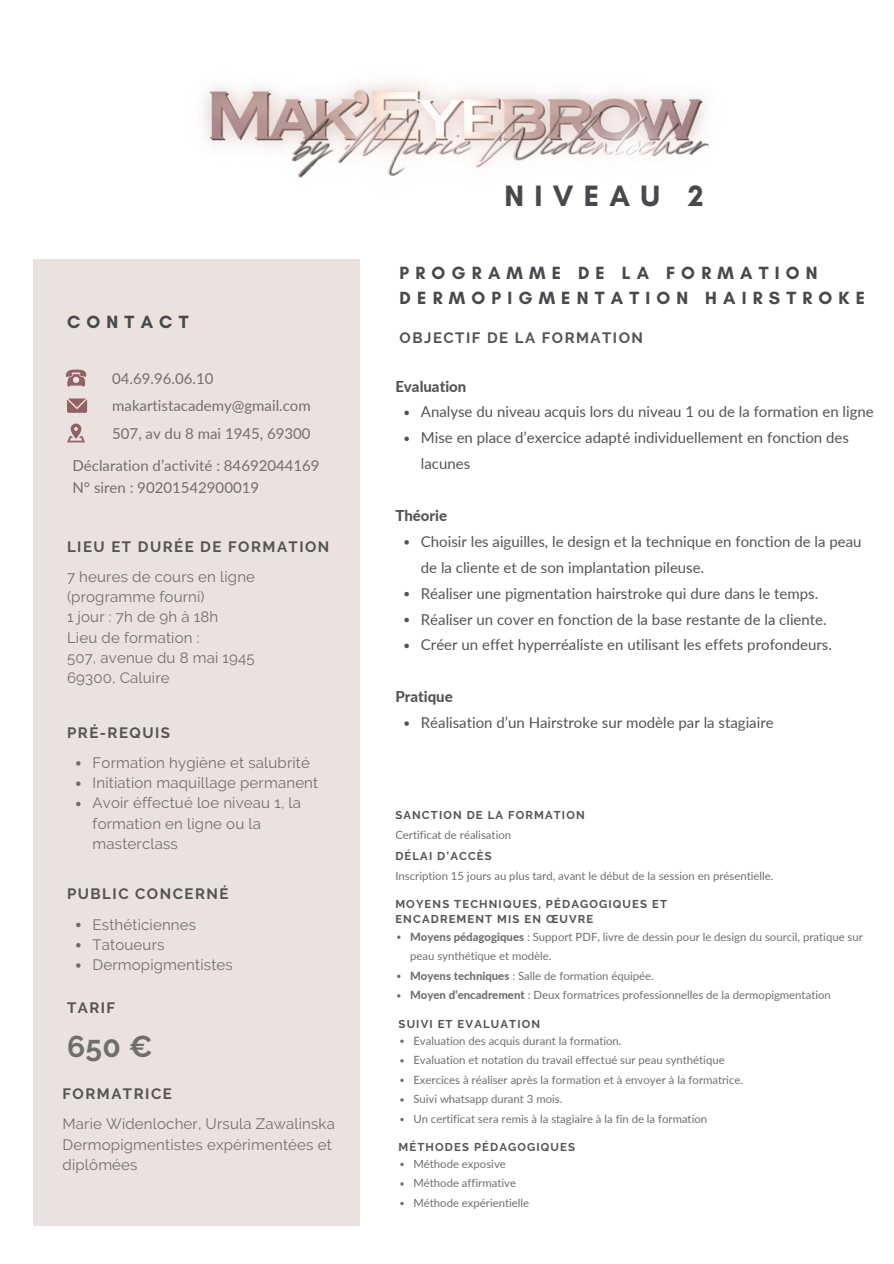
<style>
.page{position:relative;width:894px;height:1264px;background:#fff}
.page>*{position:absolute;margin:0;border:0;box-sizing:border-box;transform-origin:0 0}
.t1{font:700 30px "Glacial Indifference";letter-spacing:.345em;color:#464a4e}
.t2{font:700 30px "Raleway";color:#706f6f}
.t3{font:700 18px/24.8px "Glacial Indifference";letter-spacing:.345em;color:#464a4e}
.t4{font:15px/25.8px "Lato";color:#545454}
.t5{font:15px/20.2px "Raleway";letter-spacing:.01em;color:#706f6f}
.t6{font:15px "Lato";color:#706f6f}
.t7{font:700 15px "Raleway";letter-spacing:.1em;color:#545454}
.t8{font:800 15px "Lato";color:#545454}
.t9{font:11.4px/19.5px "Lato";color:#706f6f}
.t10{font:700 11.4px/15.3px "Raleway";letter-spacing:.1em;color:#545454}
.s1{font-weight:800}
</style>
<div class="page">
<div style="left:33px;top:259px;width:326px;height:966px;background:#ebe2df"></div>
<svg style="left:65px;top:369px;width:22px;height:17px"></svg>
<svg style="left:67px;top:398px;width:20px;height:15px"></svg>
<svg style="left:67px;top:423px;width:18px;height:19px"></svg>
<svg style="left:76px;top:761px;width:4px;height:4px"></svg>
<svg style="left:76px;top:781px;width:4px;height:5px"></svg>
<svg style="left:76px;top:801px;width:4px;height:5px"></svg>
<svg style="left:404px;top:410px;width:5px;height:5px"></svg>
<svg style="left:404px;top:436px;width:5px;height:5px"></svg>
<svg style="left:404px;top:540px;width:5px;height:4px"></svg>
<svg style="left:404px;top:592px;width:5px;height:4px"></svg>
<svg style="left:404px;top:617px;width:5px;height:5px"></svg>
<svg style="left:404px;top:643px;width:5px;height:5px"></svg>
<svg style="left:404px;top:721px;width:5px;height:4px"></svg>
<svg style="left:76px;top:922px;width:4px;height:5px"></svg>
<svg style="left:76px;top:943px;width:4px;height:4px"></svg>
<svg style="left:76px;top:963px;width:4px;height:4px"></svg>
<img style="left:203px;top:82px;width:507px;height:96px">
<p class="t3" style="left:67px;top:310px;width:123px">CONTACT</p>
<p class="t6" style="left:112px;top:369px;width:103px">04.69.96.06.10</p>
<h3 class="t6" style="left:112px;top:396px;width:200px">makartistacademy@gmail.com</h3>
<h1 class="t6" style="left:112px;top:424px;width:200px">507, av du 8 mai 1945, 69300</h1>
<p class="t6" style="left:72px;top:456px;width:248px">Déclaration d’activité : 84692044169</p>
<h5 class="t6" style="left:72px;top:478px;width:188px">N° siren : 90201542900019</h5>
<h6 class="t7" style="left:67px;top:537px;width:264px">LIEU ET DURÉE DE FORMATION</h6>
<p class="t5" style="left:67px;top:566px;width:189px">7 heures de cours en ligne (programme fourni)<br>1 jour : 7h de 9h à 18h<br>Lieu de formation :<br>507, avenue du 8 mai 1945<br>69300, Caluire</p>
<h6 class="t7" style="left:67px;top:723px;width:104px">PRÉ-REQUIS</h6>
<h6 class="t5" style="left:92px;top:752px;width:219px">Formation hygiène et salubrité</h6>
<p class="t5" style="left:92px;top:772px;width:227px">Initiation maquillage permanent</p>
<h6 class="t5" style="left:92px;top:793px;width:210px">Avoir éffectué loe niveau 1, la formation en ligne ou la masterclass</h6>
<h3 class="t7" style="left:67px;top:885px;width:163px">PUBLIC CONCERNÉ</h3>
<h2 class="t5" style="left:92px;top:914px;width:105px">Esthéticiennes</h2>
<h4 class="t5" style="left:92px;top:934px;width:73px">Tatoueurs</h4>
<h6 class="t5" style="left:92px;top:954px;width:142px">Dermopigmentistes</h6>
<h5 class="t7" style="left:67px;top:998px;width:50px">TARIF</h5>
<h4 class="t2" style="left:67px;top:1028px;width:87px">650 €</h4>
<p class="t7" style="left:63px;top:1085px;width:111px">FORMATRICE</p>
<p class="t5" style="left:63px;top:1113px;width:274px">Marie Widenlocher, Ursula Zawalinska<br>Dermopigmentistes expérimentées et diplômées</p>
<p class="t1" style="left:504px;top:177px;width:201px">NIVEAU 2</p>
<h4 class="t3" style="left:399px;top:260px;width:467px">PROGRAMME DE LA FORMATION<br>DERMOPIGMENTATION HAIRSTROKE</h4>
<p class="t7" style="left:399px;top:329px;width:245px">OBJECTIF DE LA FORMATION</p>
<h6 class="t8" style="left:395px;top:377px;width:72px">Evaluation</h6>
<h4 class="t4" style="left:421px;top:399px;width:454px">Analyse du niveau acquis lors du niveau 1 ou de la formation en ligne</h4>
<h6 class="t4" style="left:421px;top:424px;width:429px">Mise en place d’exercice adapté individuellement en fonction des lacunes</h6>
<h4 class="t8" style="left:395px;top:506px;width:53px">Théorie</h4>
<p class="t4" style="left:421px;top:528px;width:442px">Choisir les aiguilles, le design et la technique en fonction de la peau de la cliente et de son implantation pileuse.</p>
<p class="t4" style="left:421px;top:580px;width:399px">Réaliser une pigmentation hairstroke qui dure dans le temps.</p>
<p class="t4" style="left:421px;top:606px;width:407px">Réaliser un cover en fonction de la base restante de la cliente.</p>
<h4 class="t4" style="left:421px;top:631px;width:412px">Créer un effet hyperréaliste en utilisant les effets profondeurs.</h4>
<p class="t8" style="left:395px;top:687px;width:59px">Pratique</p>
<p class="t4" style="left:421px;top:709px;width:354px">Réalisation d’un Hairstroke sur modèle par la stagiaire</p>
<p class="t10" style="left:395px;top:807px;width:191px">SANCTION DE LA FORMATION</p>
<p class="t9" style="left:395px;top:824px;width:117px">Certificat de réalisation</p>
<p class="t10" style="left:395px;top:848px;width:98px">DÉLAI D’ACCÈS</p>
<p class="t9" style="left:395px;top:866px;width:379px">Inscription 15 jours au plus tard, avant le début de la session en présentielle.</p>
<p class="t10" style="left:395px;top:896px;width:273px">MOYENS TECHNIQUES, PÉDAGOGIQUES ET<br>ENCADREMENT MIS EN ŒUVRE</p>
<p class="t9" style="left:410px;top:926px;width:454px"><span class="s1">Moyens pédagogiques</span> : Support PDF, livre de dessin pour le design du sourcil, pratique sur peau synthétique et modèle.</p>
<p class="t9" style="left:410px;top:965px;width:245px"><span class="s1">Moyens techniques</span> : Salle de formation équipée.</p>
<p class="t9" style="left:410px;top:985px;width:422px"><span class="s1">Moyen d’encadrement</span> : Deux formatrices professionnelles de la dermopigmentation</p>
<p class="t10" style="left:398px;top:1016px;width:143px">SUIVI ET EVALUATION</p>
<p class="t9" style="left:413px;top:1030px;width:210px">Evaluation des acquis durant la formation.</p>
<h5 class="t9" style="left:413px;top:1050px;width:313px">Evaluation et notation du travail effectué sur peau synthétique</h5>
<p class="t9" style="left:413px;top:1069px;width:331px">Exercices à réaliser après la formation et à envoyer à la formatrice.</p>
<p class="t9" style="left:413px;top:1089px;width:151px">Suivi whatsapp durant 3 mois.</p>
<p class="t9" style="left:413px;top:1108px;width:295px">Un certificat sera remis à la stagiaire à la fin de la formation</p>
<p class="t10" style="left:398px;top:1139px;width:178px">MÉTHODES PÉDAGOGIQUES</p>
<p class="t9" style="left:413px;top:1153px;width:94px">Méthode exposive</p>
<p class="t9" style="left:413px;top:1173px;width:104px">Méthode affirmative</p>
<p class="t9" style="left:413px;top:1192px;width:117px">Méthode expérientielle</p>
</div>
